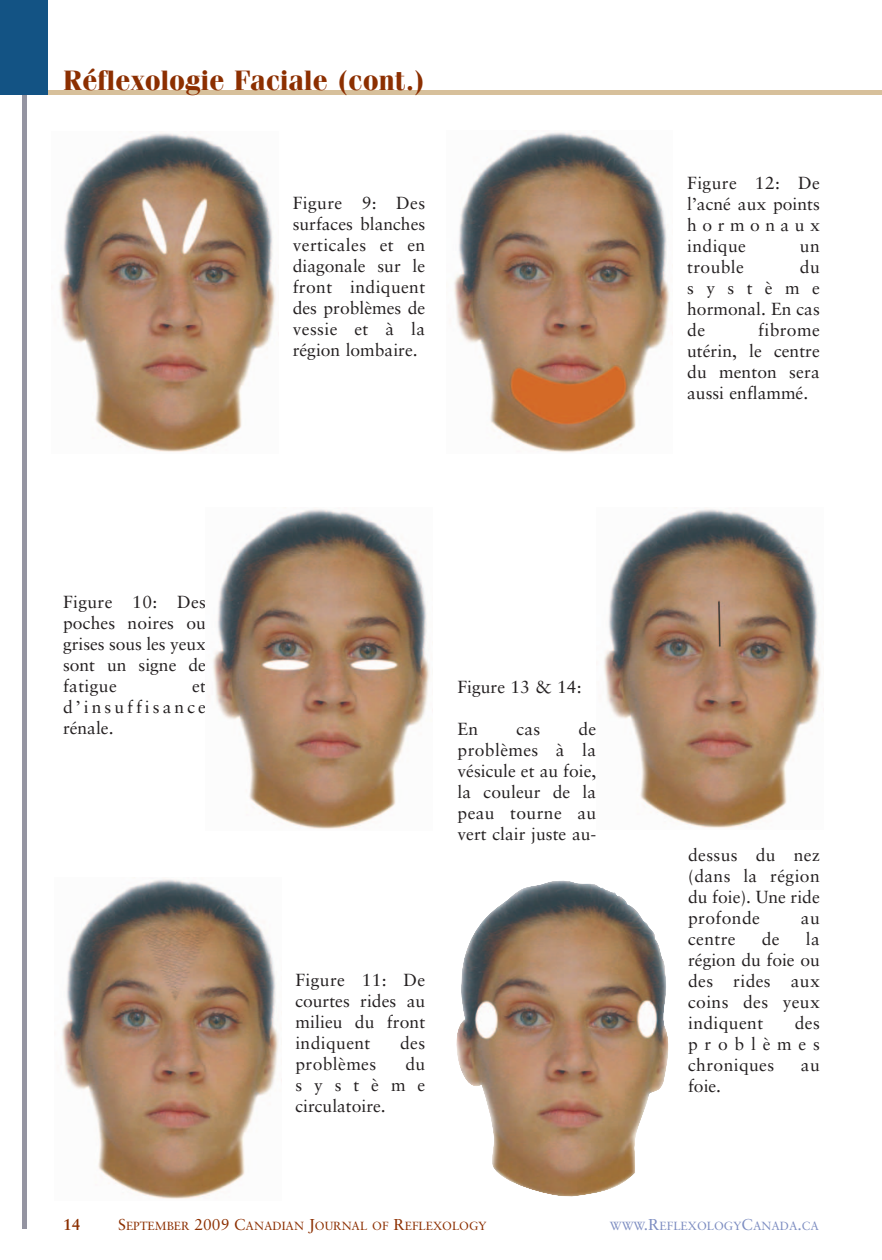
<style>
.page{position:relative;width:882px;height:1260px;background:#fff}
.page>*{position:absolute;margin:0;border:0;box-sizing:border-box;transform-origin:0 0}
.t1{font:700 28px "Fenice";color:#8c2f01}
.t2{font:17.5px/21px "Sabon";letter-spacing:.01em;color:#231f20;text-align:justify}
.t3{font:700 15.75px "Sabon";color:#8c2f01}
.t4{font:11.9px "Sabon";color:#8c2f01}
.t5{font:11.9px "Sabon";color:#7d8dc1}
.s1{font-size:15.75px}
</style>
<div class="page">
<div style="left:0;top:90px;width:882px;height:5px;background:#d7c09b"></div>
<hr style="left:22px;top:0;width:4px;height:1228px;background:#9494a1">
<div style="left:0;top:0;width:47px;height:95px;background:#135384"></div>
<img style="left:59px;top:131px;width:217px;height:321px">
<img style="left:213px;top:507px;width:217px;height:322px">
<img style="left:62px;top:877px;width:217px;height:322px">
<img style="left:454px;top:132px;width:219px;height:321px">
<img style="left:604px;top:507px;width:217px;height:321px">
<img style="left:456px;top:880px;width:213px;height:317px">
<h1 class="t1" style="left:63px;top:70px;width:363px">Réflexologie Faciale (cont.)</h1>
<p class="t2" style="left:293px;top:194px;width:134px">Figure 9: Des surfaces blanches verticales et en diagonale sur le front indiquent des problèmes de vessie et à la région lombaire.</p>
<p class="t2" style="left:63px;top:593px;width:145px">Figure 10: Des poches noires ou grises sous les yeux sont un signe de fatigue</p>
<p class="t2" style="left:63px;top:677px;width:145px;text-indent:129px">et d’insuffisance rénale.</p>
<p class="t2" style="left:458px;top:678px;width:126px">Figure 13 &amp; 14:</p>
<p class="t2" style="left:458px;top:720px;width:22px">En</p>
<p class="t2" style="left:516px;top:720px;width:26px">cas</p>
<p class="t2" style="left:458px;top:720px;width:140px;text-indent:121px">de problèmes à la vésicule et au foie, la couleur de la peau tourne au vert clair juste au-</p>
<p class="t2" style="left:295px;top:971px;width:131px">Figure 11: De courtes rides au milieu du front indiquent</p>
<p class="t2" style="left:400px;top:1034px;width:27px">des</p>
<p class="t2" style="left:295px;top:1055px;width:82px">problèmes</p>
<p class="t2" style="left:295px;top:1055px;width:131px;text-indent:110px">du système circulatoire.</p>
<p class="t2" style="left:687px;top:174px;width:134px">Figure 12: De l’acné aux points hormonaux indique</p>
<p class="t2" style="left:800px;top:237px;width:21px">un</p>
<p class="t2" style="left:687px;top:258px;width:58px">trouble</p>
<p class="t2" style="left:687px;top:258px;width:134px;text-indent:113px">du système hormonal. En cas de</p>
<p class="t2" style="left:687px;top:321px;width:134px;text-indent:71px">fibrome utérin, le centre du menton sera aussi enflammé.</p>
<p class="t2" style="left:688px;top:846px;width:133px">dessus du nez (dans la région du foie). Une ride profonde</p>
<p class="t2" style="left:801px;top:909px;width:20px">au</p>
<p class="t2" style="left:688px;top:930px;width:133px;text-indent:118px">la région du foie ou des rides aux coins des yeux indiquent</p>
<p class="t2" style="left:688px;top:930px;width:49px">centre</p>
<p class="t2" style="left:762px;top:930px;width:19px">de</p>
<p class="t2" style="left:688px;top:1014px;width:133px;text-indent:107px">des problèmes chroniques</p>
<p class="t2" style="left:801px;top:1056px;width:20px">au</p>
<p class="t2" style="left:688px;top:1077px;width:35px">foie.</p>
<p class="t3" style="left:63px;top:1218px;width:19px">14</p>
<p class="t4" style="left:118px;top:1221px;width:370px"><span class="s1">S</span>EPTEMBER <span class="s1">2009 C</span>ANADIAN <span class="s1">J</span>OURNAL OF <span class="s1">R</span>EFLEXOLOGY</p>
<p class="t5" style="left:610px;top:1221px;width:211px">WWW<span class="s1">.R</span>EFLEXOLOGY<span class="s1">C</span>ANADA<span class="s1">.</span>CA</p>
</div>
